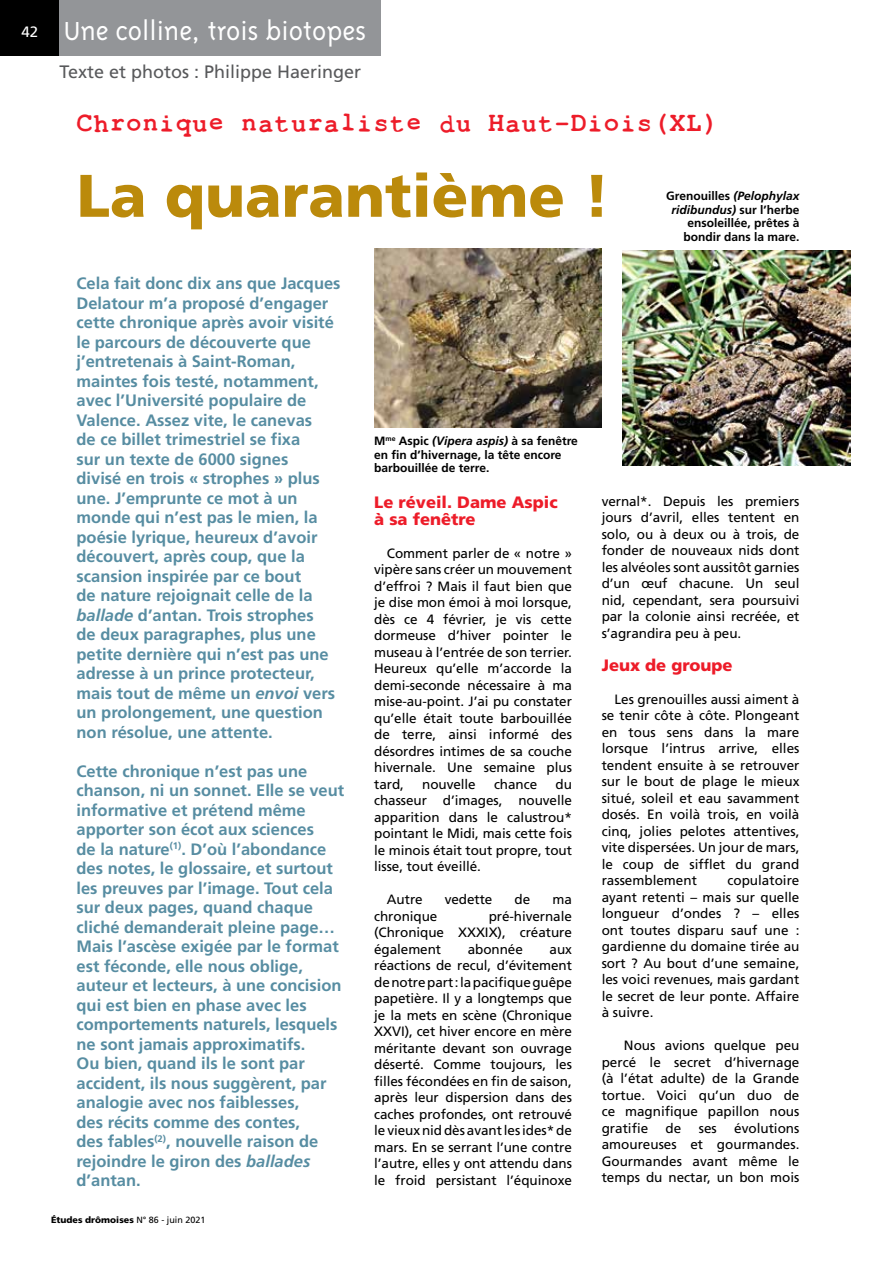
<style>
.page{position:relative;width:893px;height:1263px;background:#fff}
.page>*{position:absolute;margin:0;border:0;box-sizing:border-box;transform-origin:0 0}
.t1{font:900 60px "Frutiger";color:#bb8a0b}
.t2{font:300 30px "Triplex";color:#fff}
.t3{font:27px "Toxica";letter-spacing:.01em;color:#ed1c29}
.t4{font:18px "Frutiger";color:#58595b}
.t5{font:700 16.5px/19.5px "Frutiger";color:#578da2}
.t6{font:900 16.5px/16.5px "Frutiger";color:#ed1c29}
.t7{font:15px "Frutiger";color:#fff}
.t8{font:13.5px/16.5px "Frutiger";letter-spacing:-.005em;color:#000;text-align:justify}
.t9{font:700 12px/13.5px "Frutiger";color:#000}
.t10{font:900 9px "Frutiger";color:#000}
.s1{font-style:italic}
.s2{font-weight:400}
</style>
<div class="page">
<div style="left:0;top:0;width:60px;height:55px;background:#000"></div>
<div style="left:60px;top:0;width:321px;height:55px;background:#939598"></div>
<img style="left:374px;top:249px;width:228px;height:178px">
<img style="left:623px;top:250px;width:227px;height:216px">
<p class="t7" style="left:21px;top:23px;width:18px">42</p>
<h2 class="t2" style="left:64px;top:14px;width:304px">Une colline, trois biotopes</h2>
<h3 class="t4" style="left:60px;top:61px;width:303px">Texte et photos : Philippe Haeringer</h3>
<h3 class="t3" style="left:77px;top:107px;width:644px">Chronique naturaliste du Haut-Diois(XL)</h3>
<h1 class="t1" style="left:77px;top:160px;width:535px">La quarantième !</h1>
<p class="t9" style="left:666px;top:189px;width:135px;text-align:right">Grenouilles <span class="s1">(Pelophylax ridibundus)</span> sur l’herbe ensoleillée, prêtes à bondir dans la mare.</p>
<p class="t5" style="left:77px;top:274px;width:266px">Cela fait donc dix ans que Jacques<br>Delatour m’a proposé d’engager cette chronique après avoir visité le parcours de découverte que j’entretenais à Saint-Roman, maintes fois testé, notamment, avec l’Université populaire de<br>Valence. Assez vite, le canevas<br>de ce billet trimestriel se fixa<br>sur un texte de 6000 signes<br>divisé en trois « strophes » plus une. J’emprunte ce mot à un monde qui n’est pas le mien, la poésie lyrique, heureux d’avoir découvert, après coup, que la scansion inspirée par ce bout<br>de nature rejoignait celle de la <span class="s1">ballade</span> d’antan. Trois strophes<br>de deux paragraphes, plus une petite dernière qui n’est pas une adresse à un prince protecteur, mais tout de même un <span class="s1">envoi</span> vers un prolongement, une question non résolue, une attente.</p>
<p class="t5" style="left:77px;top:761px;width:269px">Cette chronique n’est pas une chanson, ni un sonnet. Elle se veut informative et prétend même apporter son écot aux sciences<br>de la nature<sup>(1)</sup>. D’où l’abondance des notes, le glossaire, et surtout les preuves par l’image. Tout cela sur deux pages, quand chaque cliché demanderait pleine page…<br>Mais l’ascèse exigée par le format est féconde, elle nous oblige, auteur et lecteurs, à une concision qui est bien en phase avec les comportements naturels, lesquels ne sont jamais approximatifs.<br>Ou bien, quand ils le sont par accident, ils nous suggèrent, par analogie avec nos faiblesses,<br>des récits comme des contes,<br>des fables<sup>(2)</sup>, nouvelle raison de rejoindre le giron des <span class="s1">ballades </span>d’antan.</p>
<p class="t10" style="left:51px;top:1214px;width:156px">Études drômoises <span class="s2">N° 86 - juin 2021</span></p>
<p class="t9" style="left:374px;top:434px;width:205px">M<sup>me</sup> Aspic <span class="s1">(Vipera aspis)</span> à sa fenêtre en fin d’hivernage, la tête encore barbouillée de terre.</p>
<p class="t6" style="left:374px;top:494px;width:185px">Le réveil. Dame Aspic à sa fenêtre</p>
<p class="t8" style="left:374px;top:545px;width:199px;text-indent:13px">Comment parler de « notre » vipère sans créer un mouvement d’effroi ? Mais il faut bien que je dise mon émoi à moi lorsque, dès ce 4 février, je vis cette dormeuse d’hiver pointer le museau à l’entrée de son terrier.<br>Heureux qu’elle m’accorde la demi-seconde nécessaire à ma mise-au-point. J’ai pu constater qu’elle était toute barbouillée de terre, ainsi informé des désordres intimes de sa couche hivernale. Une semaine plus tard,</p>
<p class="t8" style="left:374px;top:776px;width:199px;text-indent:181px">du chasseur d’images, nouvelle apparition dans le calustrou* pointant le Midi, mais cette fois le minois était tout propre, tout lisse, tout éveillé.</p>
<p class="t8" style="left:387px;top:891px;width:37px">Autre</p>
<p class="t8" style="left:445px;top:891px;width:49px">vedette</p>
<p class="t8" style="left:515px;top:891px;width:17px">de</p>
<p class="t8" style="left:552px;top:891px;width:21px">ma</p>
<p class="t8" style="left:374px;top:908px;width:65px">chronique</p>
<p class="t8" style="left:422px;top:776px;width:55px">nouvelle</p>
<p class="t8" style="left:494px;top:776px;width:45px">chance</p>
<p class="t8" style="left:374px;top:908px;width:199px;text-indent:115px">pré-hivernale (Chronique XXXIX), créature également</p>
<p class="t8" style="left:468px;top:941px;width:57px">abonnée</p>
<p class="t8" style="left:374px;top:941px;width:199px;text-indent:175px">aux réactions de recul, d’évitement de notre part : la pacifique guêpe papetière. Il y a longtemps que je la mets en scène (Chronique XXVI), cet hiver encore en mère méritante devant son ouvrage déserté. Comme toujours, les filles fécondées en fin de saison, après leur dispersion dans des caches profondes, ont retrouvé le vieux nid dès avant les ides* de mars. En se serrant l’une contre l’autre, elles y ont attendu dans le froid persistant l’équinoxe</p>
<p class="t8" style="left:602px;top:493px;width:199px">vernal*. Depuis les premiers jours d’avril, elles tentent en solo, ou à deux ou à trois, de fonder de nouveaux nids dont les alvéoles sont aussitôt garnies d’un œuf chacune. Un seul nid, cependant, sera poursuivi par la colonie ainsi recréée, et s’agrandira peu à peu.</p>
<p class="t6" style="left:602px;top:657px;width:132px">Jeux de groupe</p>
<p class="t8" style="left:602px;top:691px;width:199px;text-indent:13px">Les grenouilles aussi aiment à se tenir côte à côte. Plongeant en tous sens dans la mare lorsque l’intrus arrive, elles tendent ensuite à se retrouver sur le bout de plage le mieux situé, soleil et eau savamment dosés. En voilà trois, en voilà cinq, jolies pelotes attentives, vite dispersées. Un jour de mars, le coup de sifflet du grand rassemblement</p>
<p class="t8" style="left:602px;top:872px;width:199px;text-indent:126px">copulatoire ayant retenti – mais sur quelle longueur d’ondes ? – elles ont toutes disparu sauf une : gardienne du domaine tirée au sort ? Au bout d’une semaine, les voici revenues, mais gardant le secret de leur ponte. Affaire à suivre.</p>
<p class="t8" style="left:602px;top:1037px;width:199px;text-indent:22px">Nous avions quelque peu percé le secret d’hivernage (à l’état adulte) de la Grande tortue. Voici qu’un duo de ce magnifique papillon nous gratifie</p>
<p class="t8" style="left:602px;top:1120px;width:199px;text-indent:132px">évolutions amoureuses et gourmandes.<br>Gourmandes avant même le temps du nectar, un bon mois</p>
<p class="t8" style="left:666px;top:1120px;width:17px">de</p>
<p class="t8" style="left:699px;top:1120px;width:20px">ses</p>
</div>
